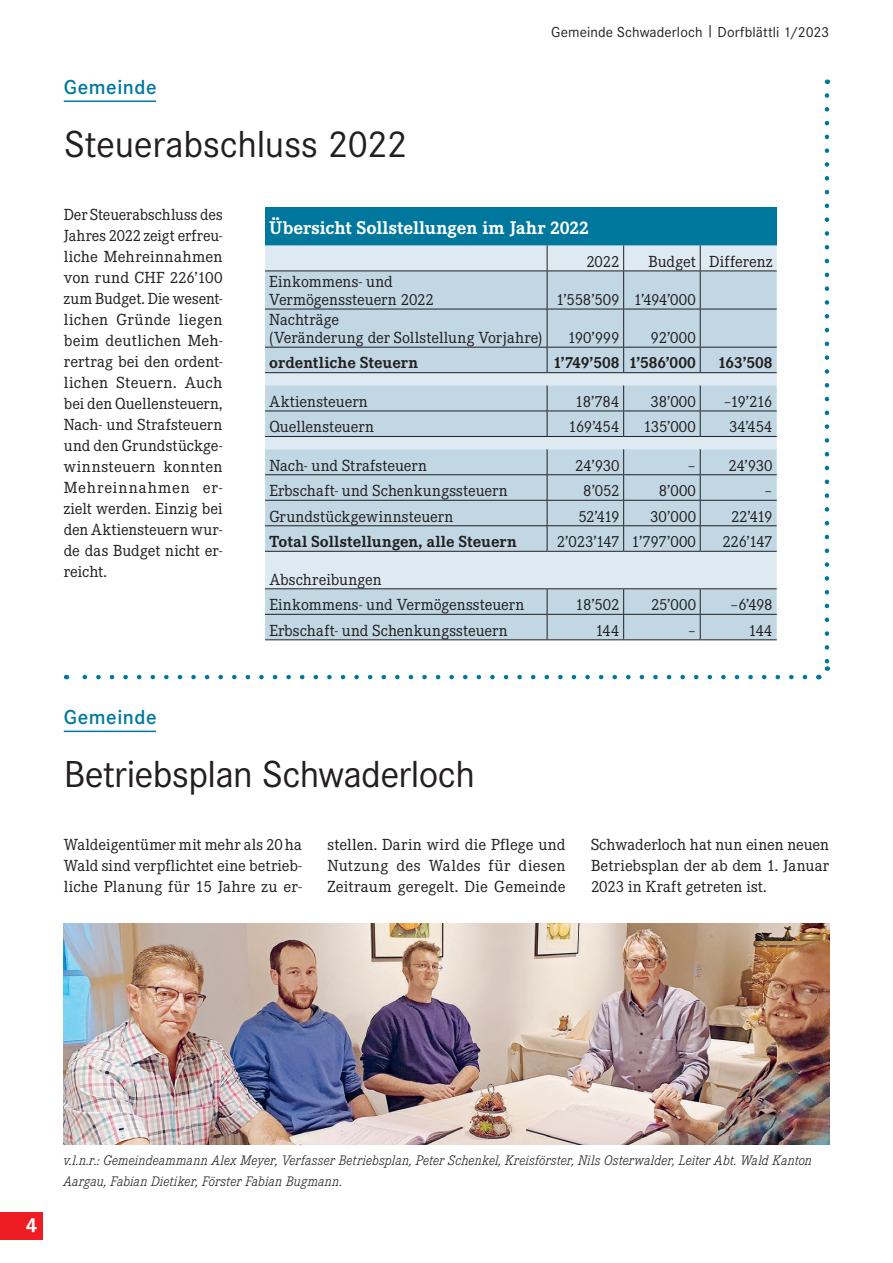
<style>
.page{position:relative;width:893px;height:1263px;background:#fff}
.page>*{position:absolute;margin:0;border:0;box-sizing:border-box;transform-origin:0 0}
.t1{font:39px "Corporate S";letter-spacing:-.015em;color:#231f20}
.t2{font:600 21px "Corporate S";letter-spacing:.025em;color:#00789d}
.t3{font:700 21px "Corporate S";color:#fff}
.t4{font:700 18px "Corporate EBQ";color:#fff}
.t5{font:15.75px/21px "Corporate EBQ";color:#231f20;text-align:justify}
.t6{font:700 15.75px "Corporate EBQ";color:#231f20}
.t7{font:15px "Corporate S";letter-spacing:.005em;color:#231f20}
.t8{font:italic 300 13.5px/21px "Corporate EBQ";letter-spacing:.005em;color:#231f20}
</style>
<div class="page">
<div style="left:0;top:1212px;width:43px;height:27px;background:#ee1d23"></div>
<svg style="left:82px;top:675px;width:723px;height:4px"></svg>
<svg style="left:816px;top:95px;width:15px;height:585px"></svg>
<hr style="left:64px;top:101px;width:92px;height:1px;background:#00789d">
<div style="left:265px;top:207px;width:512px;height:38px;background:#00789d"></div>
<svg style="left:265px;top:245px;width:512px;height:26px;background:#d6e3ea"></svg>
<svg style="left:265px;top:272px;width:512px;height:367px;background:#c4d9e4"></svg>
<svg style="left:547px;top:245px;width:1px;height:26px"></svg>
<svg style="left:623px;top:245px;width:1px;height:26px"></svg>
<svg style="left:700px;top:245px;width:1px;height:26px"></svg>
<hr style="left:265px;top:271px;width:282px;height:1px;background:#231f20">
<hr style="left:547px;top:271px;width:77px;height:1px;background:#231f20">
<hr style="left:547px;top:271px;width:1px;height:38px;background:#231f20">
<hr style="left:624px;top:271px;width:76px;height:1px;background:#231f20">
<hr style="left:623px;top:271px;width:1px;height:38px;background:#231f20">
<hr style="left:700px;top:271px;width:77px;height:1px;background:#231f20">
<hr style="left:700px;top:271px;width:1px;height:38px;background:#231f20">
<hr style="left:265px;top:309px;width:282px;height:1px;background:#231f20">
<hr style="left:547px;top:309px;width:77px;height:1px;background:#231f20">
<hr style="left:547px;top:309px;width:1px;height:38px;background:#231f20">
<hr style="left:624px;top:309px;width:76px;height:1px;background:#231f20">
<hr style="left:623px;top:309px;width:1px;height:38px;background:#231f20">
<hr style="left:700px;top:309px;width:77px;height:1px;background:#231f20">
<hr style="left:700px;top:309px;width:1px;height:38px;background:#231f20">
<hr style="left:265px;top:347px;width:282px;height:1px;background:#231f20">
<hr style="left:547px;top:347px;width:77px;height:1px;background:#231f20">
<svg style="left:547px;top:348px;width:1px;height:24px"></svg>
<hr style="left:624px;top:347px;width:76px;height:1px;background:#231f20">
<svg style="left:623px;top:348px;width:1px;height:24px"></svg>
<hr style="left:700px;top:347px;width:77px;height:1px;background:#231f20">
<svg style="left:700px;top:348px;width:1px;height:24px"></svg>
<hr style="left:265px;top:372px;width:282px;height:1px;background:#231f20">
<hr style="left:547px;top:372px;width:77px;height:1px;background:#231f20">
<hr style="left:624px;top:372px;width:76px;height:1px;background:#231f20">
<hr style="left:700px;top:372px;width:77px;height:1px;background:#231f20">
<hr style="left:265px;top:411px;width:282px;height:1px;background:#231f20">
<hr style="left:547px;top:411px;width:77px;height:1px;background:#231f20">
<svg style="left:547px;top:385px;width:1px;height:51px"></svg>
<hr style="left:624px;top:411px;width:76px;height:1px;background:#231f20">
<svg style="left:623px;top:385px;width:1px;height:51px"></svg>
<hr style="left:700px;top:411px;width:77px;height:1px;background:#231f20">
<svg style="left:700px;top:385px;width:1px;height:51px"></svg>
<hr style="left:265px;top:436px;width:282px;height:1px;background:#231f20">
<hr style="left:547px;top:436px;width:77px;height:1px;background:#231f20">
<hr style="left:624px;top:436px;width:76px;height:1px;background:#231f20">
<hr style="left:700px;top:436px;width:77px;height:1px;background:#231f20">
<hr style="left:265px;top:474px;width:282px;height:1px;background:#231f20">
<hr style="left:547px;top:474px;width:77px;height:1px;background:#231f20">
<hr style="left:624px;top:474px;width:76px;height:1px;background:#231f20">
<hr style="left:700px;top:474px;width:77px;height:1px;background:#231f20">
<hr style="left:265px;top:500px;width:282px;height:1px;background:#231f20">
<hr style="left:547px;top:500px;width:77px;height:1px;background:#231f20">
<hr style="left:624px;top:500px;width:76px;height:1px;background:#231f20">
<hr style="left:700px;top:500px;width:77px;height:1px;background:#231f20">
<hr style="left:265px;top:525px;width:282px;height:1px;background:#231f20">
<hr style="left:547px;top:525px;width:77px;height:1px;background:#231f20">
<svg style="left:547px;top:449px;width:1px;height:102px"></svg>
<hr style="left:624px;top:525px;width:76px;height:1px;background:#231f20">
<svg style="left:623px;top:449px;width:1px;height:102px"></svg>
<hr style="left:700px;top:525px;width:77px;height:1px;background:#231f20">
<svg style="left:700px;top:449px;width:1px;height:102px"></svg>
<hr style="left:265px;top:551px;width:282px;height:1px;background:#231f20">
<hr style="left:547px;top:551px;width:77px;height:1px;background:#231f20">
<hr style="left:624px;top:551px;width:76px;height:1px;background:#231f20">
<hr style="left:700px;top:551px;width:77px;height:1px;background:#231f20">
<hr style="left:265px;top:588px;width:282px;height:1px;background:#231f20">
<hr style="left:547px;top:588px;width:77px;height:1px;background:#231f20">
<hr style="left:624px;top:588px;width:76px;height:1px;background:#231f20">
<hr style="left:700px;top:588px;width:77px;height:1px;background:#231f20">
<hr style="left:265px;top:614px;width:282px;height:1px;background:#231f20">
<hr style="left:547px;top:614px;width:77px;height:1px;background:#231f20">
<svg style="left:547px;top:589px;width:1px;height:50px"></svg>
<hr style="left:624px;top:614px;width:76px;height:1px;background:#231f20">
<svg style="left:623px;top:589px;width:1px;height:50px"></svg>
<hr style="left:700px;top:614px;width:77px;height:1px;background:#231f20">
<svg style="left:700px;top:589px;width:1px;height:50px"></svg>
<hr style="left:265px;top:639px;width:282px;height:1px;background:#231f20">
<hr style="left:547px;top:639px;width:77px;height:1px;background:#231f20">
<hr style="left:624px;top:639px;width:76px;height:1px;background:#231f20">
<hr style="left:700px;top:639px;width:77px;height:1px;background:#231f20">
<hr style="left:64px;top:731px;width:92px;height:1px;background:#00789d">
<img style="left:64px;top:923px;width:765px;height:221px">
<h2 class="t2" style="left:64px;top:75px;width:94px">Gemeinde</h2>
<h1 class="t1" style="left:64px;top:122px;width:345px">Steuerabschluss 2022</h1>
<p class="t7" style="left:551px;top:23px;width:279px">Gemeinde Schwaderloch | Dorfblättli 1/2023</p>
<p class="t5" style="left:64px;top:204px;width:160px">Der Steuerabschluss des Jahres 2022 zeigt erfreu&shy;liche Mehreinnahmen von rund CHF 226’100 zum Budget. Die wesent&shy;lichen Gründe liegen beim deutlichen Meh&shy;rertrag bei den ordent&shy;lichen Steuern. Auch bei den Quellensteuern, Nach- und Strafsteuern und den Grundstückge&shy;winnsteuern konnten Mehreinnahmen er&shy;zielt werden. Einzig bei den Aktiensteuern wur&shy;de das Budget nicht er&shy;reicht.</p>
<p class="t4" style="left:269px;top:217px;width:321px">Übersicht Sollstellungen im Jahr 2022</p>
<p class="t5" style="left:586px;top:251px;width:35px">2022</p>
<p class="t5" style="left:648px;top:251px;width:126px">Budget Differenz</p>
<p class="t5" style="left:269px;top:273px;width:166px;line-height:18px">Einkommens- und<br>Vermögenssteuern 2022</p>
<p class="t5" style="left:556px;top:289px;width:141px">1’558’509 1’494’000</p>
<p class="t5" style="left:269px;top:311px;width:275px;line-height:18px">Nachträge<br>(Veränderung der Sollstellung Vorjahre)</p>
<p class="t5" style="left:568px;top:327px;width:53px">190’999</p>
<p class="t5" style="left:651px;top:327px;width:47px">92’000</p>
<p class="t6" style="left:269px;top:353px;width:150px">ordentliche Steuern</p>
<p class="t6" style="left:553px;top:353px;width:144px">1’749’508 1’586’000</p>
<p class="t6" style="left:718px;top:353px;width:56px">163’508</p>
<p class="t5" style="left:269px;top:391px;width:100px">Aktiensteuern</p>
<p class="t5" style="left:575px;top:391px;width:46px">18’784</p>
<p class="t5" style="left:650px;top:391px;width:47px">38’000</p>
<p class="t5" style="left:723px;top:391px;width:50px">–19’216</p>
<p class="t5" style="left:269px;top:416px;width:106px">Quellensteuern</p>
<p class="t5" style="left:569px;top:416px;width:52px">169’454</p>
<p class="t5" style="left:643px;top:416px;width:54px">135’000</p>
<p class="t5" style="left:729px;top:416px;width:45px">34’454</p>
<p class="t5" style="left:269px;top:455px;width:159px">Nach- und Strafsteuern</p>
<p class="t5" style="left:575px;top:455px;width:46px">24’930</p>
<p class="t5" style="left:688px;top:455px;width:86px">– 24’930</p>
<p class="t5" style="left:269px;top:480px;width:240px">Erbschaft- und Schenkungssteuern</p>
<p class="t5" style="left:583px;top:480px;width:38px">8’052</p>
<p class="t5" style="left:659px;top:480px;width:39px">8’000</p>
<p class="t5" style="left:764px;top:480px;width:10px">–</p>
<p class="t5" style="left:269px;top:506px;width:186px">Grundstückgewinnsteuern</p>
<p class="t5" style="left:578px;top:506px;width:43px">52’419</p>
<p class="t5" style="left:650px;top:506px;width:47px">30’000</p>
<p class="t5" style="left:731px;top:506px;width:43px">22’419</p>
<p class="t6" style="left:269px;top:532px;width:249px">Total Sollstellungen, alle Steuern</p>
<p class="t5" style="left:557px;top:531px;width:141px">2’023’147 1’797’000</p>
<p class="t5" style="left:722px;top:531px;width:52px">226’147</p>
<p class="t5" style="left:269px;top:567px;width:257px;line-height:25.5px">Abschreibungen<br>Einkommens- und Vermögenssteuern</p>
<p class="t5" style="left:576px;top:594px;width:45px">18’502</p>
<p class="t5" style="left:651px;top:594px;width:47px">25’000</p>
<p class="t5" style="left:730px;top:594px;width:44px">–6’498</p>
<p class="t5" style="left:269px;top:620px;width:240px">Erbschaft- und Schenkungssteuern</p>
<p class="t5" style="left:595px;top:620px;width:26px">144</p>
<p class="t5" style="left:688px;top:620px;width:10px">–</p>
<p class="t5" style="left:748px;top:620px;width:26px">144</p>
<h2 class="t2" style="left:64px;top:705px;width:94px">Gemeinde</h2>
<h1 class="t1" style="left:64px;top:752px;width:413px">Betriebsplan Schwaderloch</h1>
<p class="t5" style="left:64px;top:834px;width:240px">Waldeigentümer mit mehr als 20ha Wald sind verpflichtet eine betrieb&shy;liche Planung für 15 Jahre zu er-</p>
<p class="t5" style="left:327px;top:834px;width:240px">stellen. Darin wird die Pflege und Nutzung des Waldes für diesen Zeitraum geregelt. Die Gemeinde</p>
<p class="t5" style="left:591px;top:834px;width:240px">Schwaderloch hat nun einen neuen Betriebsplan der ab dem 1. Januar 2023 in Kraft getreten ist.</p>
<h2 class="t3" style="left:26px;top:1213px;width:13px">4</h2>
<p class="t8" style="left:63px;top:1150px;width:750px">v.l.n.r.: Gemeindeammann Alex Meyer, Verfasser Betriebsplan, Peter Schenkel, Kreisförster, Nils Osterwalder, Leiter Abt. Wald Kanton<br>Aargau, Fabian Dietiker, Förster Fabian Bugmann.</p>
</div>
